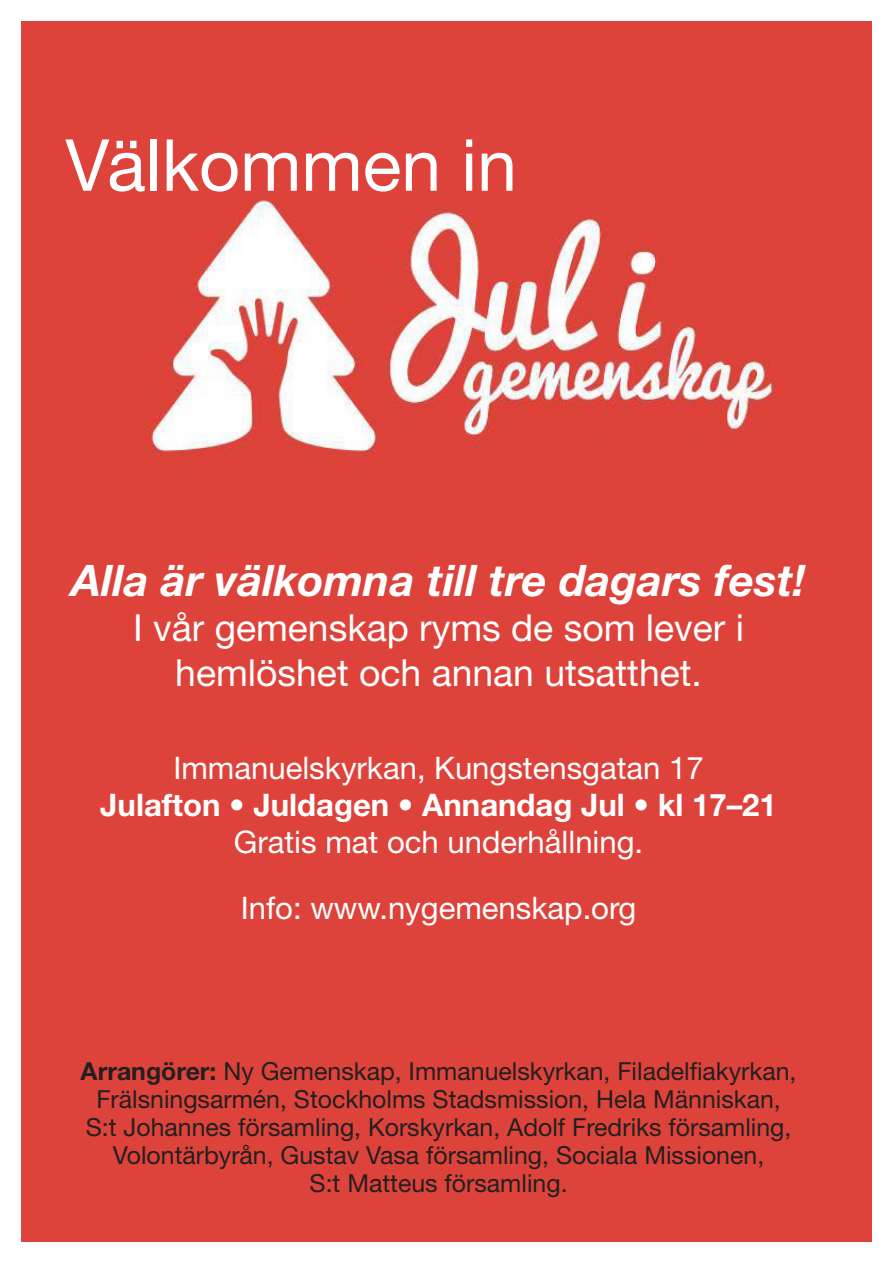
<style>
.page{position:relative;width:893px;height:1263px;background:#fff}
.page>*{position:absolute;margin:0;border:0;box-sizing:border-box;transform-origin:0 0}
.t1{font:71.85px "Helvetica Neue LT Std";color:#fff}
.t2{font:italic 700 43.5px "Helvetica Neue LT Std";color:#fff}
.t3{font:37.35px/44.7px "Helvetica Neue LT Std";color:#fff;text-align:center}
.t4{font:31.05px "Helvetica Neue LT Std";color:#fff}
.t5{font:700 31.05px "Helvetica Neue LT Std";color:#fff}
.arrangörer{font:24.9px/27.9px "Helvetica Neue LT Std";color:#231f20;text-align:center}
.s1{font-weight:700}
</style>
<div class="page">
<img style="left:21px;top:21px;width:851px;height:1221px">
<p class="t1" style="left:65px;top:122px;width:453px">Välkommen in</p>
<p class="t2" style="left:72px;top:554px;width:736px">Alla är välkomna till tre dagars fest!</p>
<p class="t3" style="left:133px;top:605px;width:612px">I vår gemenskap ryms de som lever i hemlöshet och annan utsatthet.</p>
<p class="t4" style="left:173px;top:749px;width:532px">Immanuelskyrkan, Kungstensgatan 17</p>
<p class="t5" style="left:100px;top:786px;width:678px">Julafton • Juldagen • Annandag Jul • kl 17–21</p>
<p class="t4" style="left:234px;top:824px;width:411px">Gratis mat och underhållning.</p>
<p class="t4" style="left:241px;top:889px;width:397px">Info: www.nygemenskap.org</p>
<p class="arrangörer" style="left:81px;top:1056px;width:717px"><span class="s1">Arrangörer:</span> Ny Gemenskap, Immanuelskyrkan, Filadelfiakyrkan, Frälsningsarmén, Stockholms Stadsmission, Hela Människan, S:t Johannes församling, Korskyrkan, Adolf Fredriks församling, Volontärbyrån, Gustav Vasa församling, Sociala Missionen,<br>S:t Matteus församling.</p>
</div>
